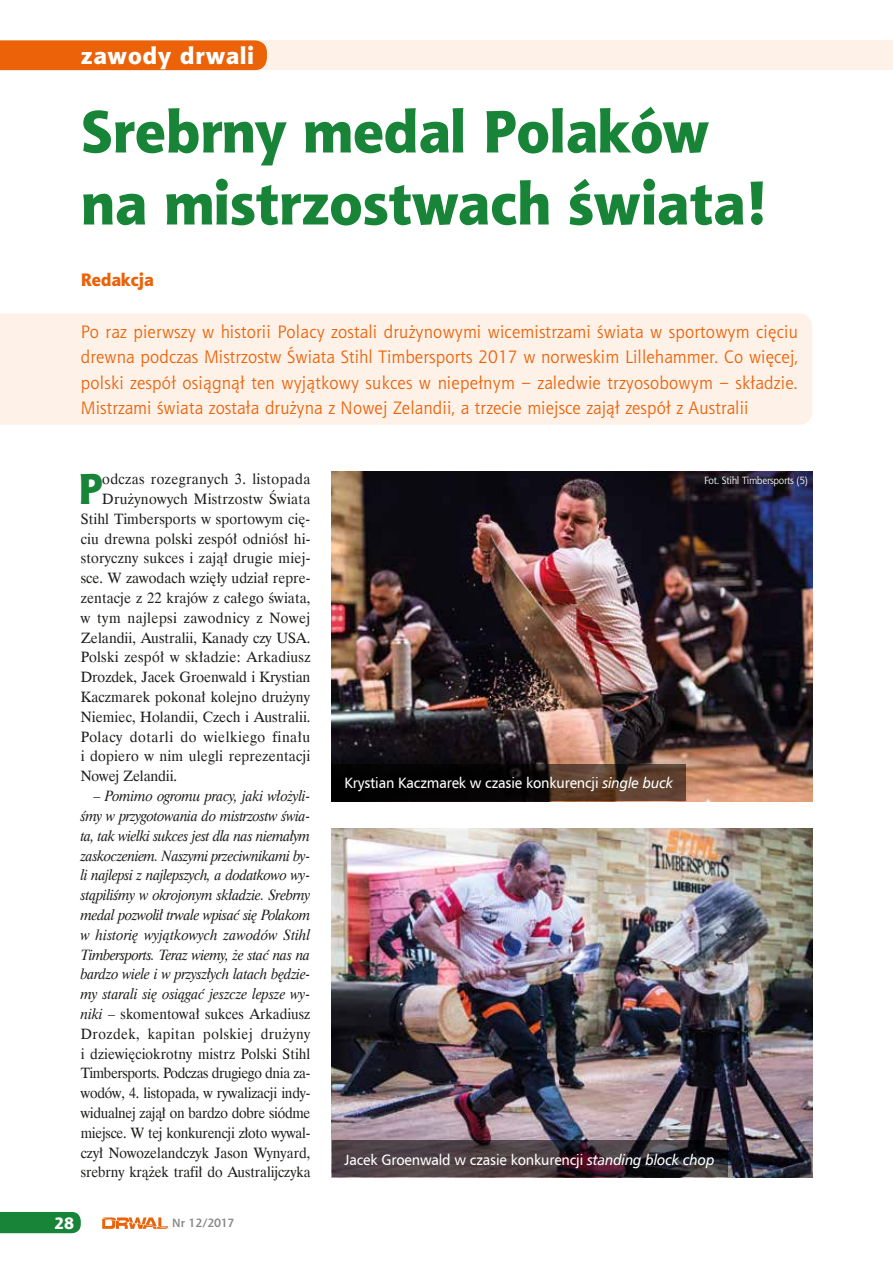
<style>
.page{position:relative;width:893px;height:1263px;background:#fff}
.page>*{position:absolute;margin:0;border:0;box-sizing:border-box;transform-origin:0 0}
.t1{font:60px/72px "Aerton EFN Black";color:#178437;scale:.96 1}
.t2{font:43.5px "Aerton EFN Black";color:#178437;scale:.96 1}
.t3{font:24px "Aerton EFN Black";letter-spacing:.04em;color:#fff}
.t4{font:18px/25.5px "Aerton EFN";letter-spacing:.01em;color:#eb6209;text-align:justify}
.t5{font:18px "Aerton EFN Black";color:#eb6209;scale:.96 1}
.t6{font:16.5px "Aerton EFN Black";color:#fff}
.t7{font:italic 15px/19.8px "Dutch 801 EU";color:#1d1d1b;text-align:justify;scale:.93 1}
.t8{font:15px "Dutch 801 EU";letter-spacing:.01em;color:#1d1d1b;scale:.95 1}
.t9{font:15px "Humnst 777 EU";letter-spacing:-.01em;color:#fff;scale:.95 1}
.t10{font:15px "Dutch 801 EU";letter-spacing:.035em;color:#1d1d1b;scale:.95 1}
.t11{font:15px "Dutch 801 EU";letter-spacing:.03em;color:#1d1d1b;scale:.95 1}
.t12{font:15px "Dutch 801 EU";letter-spacing:-.01em;color:#1d1d1b;scale:.95 1}
.t13{font:700 12px "Aerton EFN";letter-spacing:-.025em;color:#878787}
.t14{font:10.5px "Aerton EFN";letter-spacing:-.025em;color:#fff}
.s1{font-style:normal}
.s2{font-style:italic}
</style>
<div class="page">
<div style="left:0;top:313px;width:812px;height:112px;background:#fef1e7"></div>
<img style="left:332px;top:472px;width:480px;height:329px">
<img style="left:332px;top:829px;width:480px;height:348px">
<svg style="left:332px;top:764px;width:354px;height:37px;background:#251913"></svg>
<svg style="left:332px;top:1140px;width:395px;height:37px;background:#40343a"></svg>
<div style="left:0;top:40px;width:893px;height:30px;background:#fef1e7"></div>
<div style="left:0;top:1212px;width:81px;height:21px;background:#178437"></div>
<svg style="left:102px;top:1217px;width:66px;height:12px"></svg>
<div style="left:0;top:40px;width:267px;height:30px;background:#eb6209"></div>
<h3 class="t3" style="left:81px;top:41px;width:175px">zawody drwali</h3>
<h1 class="t1" style="left:81px;top:96px;width:717px">Srebrny medal Polaków na mistrzostwach świata!</h1>
<p class="t5" style="left:81px;top:269px;width:78px">Redakcja</p>
<p class="t4" style="left:81px;top:319px;width:719px">Po raz pierwszy w historii Polacy zostali drużynowymi wicemistrzami świata w sportowym cięciu drewna podczas Mistrzostw Świata Stihl Timbersports 2017 w norweskim Lillehammer. Co więcej, polski zespół osiągnął ten wyjątkowy sukces w niepełnym – zaledwie trzyosobowym – składzie.<br>Mistrzami świata została drużyna z Nowej Zelandii, a trzecie miejsce zajął zespół z Australii</p>
<h2 class="t2" style="left:78px;top:462px;width:27px">P</h2>
<p class="t8" style="left:102px;top:470px;width:221px">odczas rozegranych 3. listopada</p>
<p class="t8" style="left:102px;top:490px;width:221px">Drużynowych Mistrzostw Świata</p>
<p class="t8" style="left:81px;top:509px;width:243px">Stihl Timbersports w sportowym cię-</p>
<p class="t8" style="left:81px;top:529px;width:243px">ciu drewna polski zespół odniósł hi-</p>
<p class="t8" style="left:81px;top:549px;width:243px">storyczny sukces i zajął drugie miej-</p>
<p class="t8" style="left:81px;top:569px;width:243px">sce. W zawodach wzięły udział repre-</p>
<p class="t8" style="left:81px;top:589px;width:243px">zentacje z 22 krajów z całego świata,</p>
<p class="t11" style="left:81px;top:608px;width:243px">w tym najlepsi zawodnicy z Nowej</p>
<p class="t8" style="left:81px;top:628px;width:243px">Zelandii, Australii, Kanady czy USA.</p>
<p class="t8" style="left:81px;top:648px;width:243px">Polski zespół w składzie: Arkadiusz</p>
<p class="t8" style="left:81px;top:668px;width:243px">Drozdek, Jacek Groenwald i Krystian</p>
<p class="t8" style="left:81px;top:688px;width:243px">Kaczmarek pokonał kolejno drużyny</p>
<p class="t8" style="left:81px;top:707px;width:243px">Niemiec, Holandii, Czech i Australii.</p>
<p class="t10" style="left:81px;top:727px;width:243px">Polacy dotarli do wielkiego finału</p>
<p class="t8" style="left:81px;top:747px;width:243px">i dopiero w nim ulegli reprezentacji</p>
<p class="t12" style="left:81px;top:767px;width:103px">Nowej Zelandii.</p>
<p class="t7" style="left:81px;top:786px;width:249px;text-indent:13px"><span class="s1">–</span> Pomimo ogromu pracy, jaki włożyli&shy;śmy w przygotowania do mistrzostw świa&shy;ta, tak wielki sukces jest dla nas niemałym zaskoczeniem. Naszymi przeciwnikami by&shy;li najlepsi z najlepszych, a dodatkowo wy&shy;stąpiliśmy w okrojonym składzie. Srebrny medal pozwolił trwale wpisać się Polakom w historię wyjątkowych zawodów Stihl Timbersports. Teraz wiemy, że stać nas na bardzo wiele i w przyszłych latach będzie&shy;my starali się osiągać jeszcze lepsze wy&shy;niki <span class="s1">– skomentował sukces Arkadiusz Drozdek, kapitan polskiej drużyny i dziewięciokrotny mistrz Polski Stihl Timbersports. Podczas drugiego dnia za&shy;wodów, 4. listopada, w rywalizacji indy&shy;widualnej zajął on bardzo dobre siódme miejsce. W tej konkurencji złoto wywal&shy;czył Nowozelandczyk Jason Wynyard, srebrny krążek trafił do Australijczyka</span></p>
<p class="t6" style="left:54px;top:1213px;width:22px">28</p>
<p class="t13" style="left:172px;top:1216px;width:64px">Nr 12/2017</p>
<p class="t14" style="left:704px;top:474px;width:105px">Fot. Stihl Timbersports (5)</p>
<p class="t9" style="left:344px;top:774px;width:348px">Krystian Kaczmarek w czasie konkurencji <span class="s2">single buck</span></p>
<p class="t9" style="left:344px;top:1150px;width:391px">Jacek Groenwald w czasie konkurencji <span class="s2">standing block chop</span></p>
</div>
